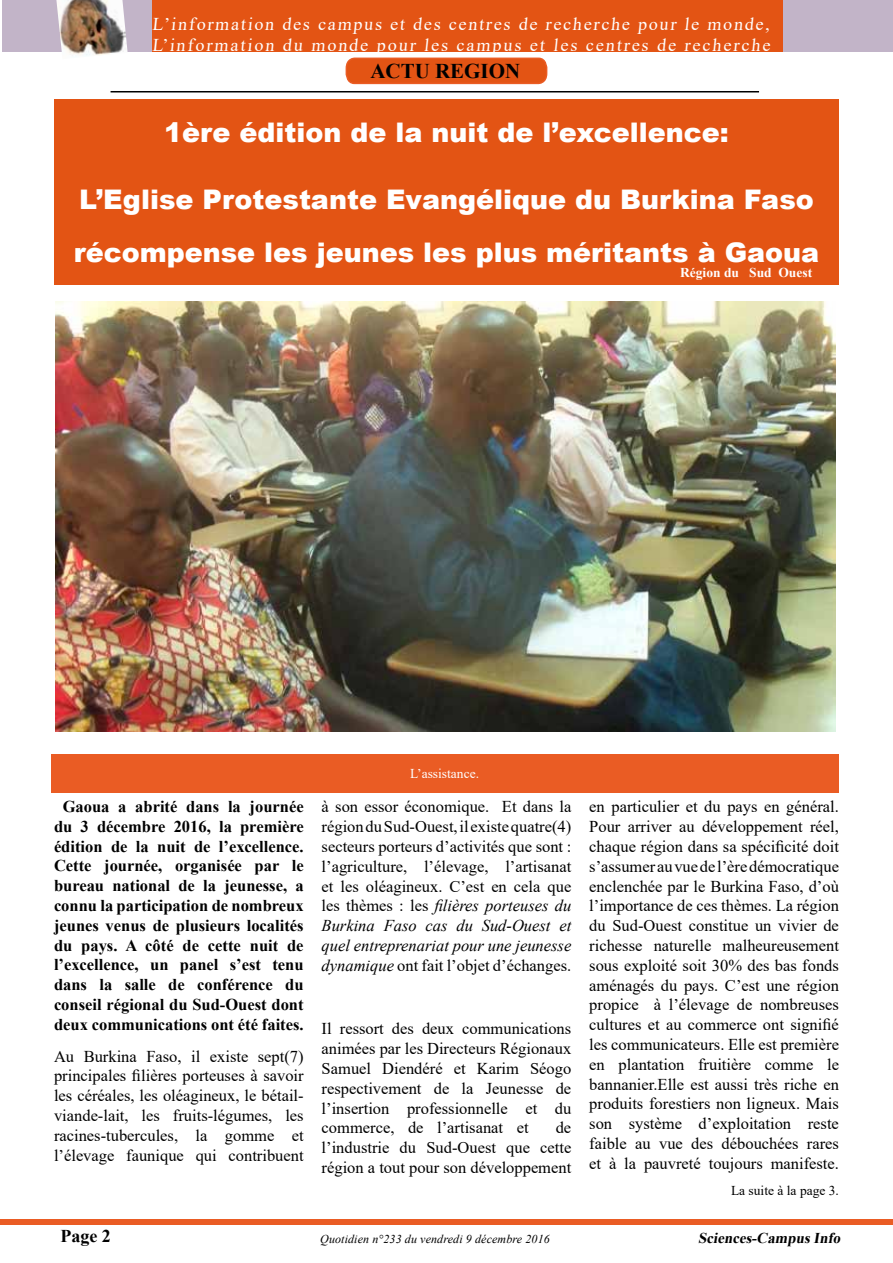
<style>
.page{position:relative;width:893px;height:1263px;background:#fff}
.page>*{position:absolute;margin:0;border:0;box-sizing:border-box;transform-origin:0 0}
.t1{font:900 27px/52.5px "Arial";color:#fff}
.t2{font:700 21px "Times New Roman";color:#000}
.t3{font:18px/21.6px "Times New Roman";letter-spacing:.105em;color:#fff}
.t4{font:700 18px "Times New Roman";color:#000}
.t5{font:16.5px/19.8px "Times New Roman";color:#000;text-align:justify}
.t6{font:700 16.5px/19.8px "Times New Roman";color:#000;text-align:center}
.t7{font:italic 700 15px "Times New Roman";color:#000}
.t8{font:13.5px "Times New Roman";color:#000}
.t9{font:700 13.5px "Times New Roman";color:#fff}
.t10{font:13.5px "Times New Roman";color:#fff}
.t11{font:italic 12px "Times New Roman";letter-spacing:.01em;color:#000}
.s1{font-style:italic}
</style>
<div class="page">
<div style="left:1px;top:1219px;width:892px;height:6px;background:#ea5c24"></div>
<div style="left:51px;top:754px;width:788px;height:38px;background:#ea5c24"></div>
<hr style="left:111px;top:91px;width:648px;height:1px;background:#000">
<div style="left:2px;top:0;width:891px;height:52px;background:#c2b4c8"></div>
<div style="left:152px;top:0;width:630px;height:52px;background:#e35414"></div>
<img style="left:56px;top:0;width:72px;height:56px">
<svg style="left:345px;top:57px;width:203px;height:28px;background:#e56026"></svg>
<div style="left:54px;top:99px;width:785px;height:186px;background:#e35414"></div>
<img style="left:55px;top:301px;width:780px;height:430px">
<p class="t3" style="left:152px;top:12px;width:622px">L’information des campus et des centres de recherche pour le monde,<br>L’information du monde pour les campus et les centres de recherche</p>
<p class="t2" style="left:370px;top:56px;width:151px">ACTU REGION</p>
<h1 class="t1" style="left:164px;top:105px;width:566px">1ère édition de la nuit de l’excellence:</h1>
<h1 class="t1" style="left:74px;top:173px;width:747px">L’Eglise Protestante Evangélique du Burkina Faso récompense les jeunes les plus méritants à Gaoua</h1>
<p class="t9" style="left:680px;top:263px;width:134px">Région du Sud Ouest</p>
<p class="t6" style="left:54px;top:796px;width:251px">Gaoua a abrité dans la journée du 3 décembre 2016, la première édition de la nuit de l’excellence.<br>Cette journée, organisée par le bureau national de la jeunesse, a connu la participation de nombreux jeunes venus de plusieurs localités du pays. A côté de cette nuit de l’excellence, un panel s’est tenu dans la salle de conférence du conseil régional du Sud-Ouest dont deux communications ont été faites.</p>
<p class="t5" style="left:54px;top:1046px;width:251px">Au Burkina Faso, il existe sept(7) principales filières porteuses à savoir les céréales, les oléagineux, le bétail&shy;viande-lait, les fruits-légumes, les racines-tubercules, la gomme et l’élevage faunique qui contribuent</p>
<p class="t10" style="left:410px;top:764px;width:70px">L’assistance.</p>
<p class="t5" style="left:322px;top:796px;width:251px">à son essor économique. Et dans la région du Sud-Ouest, il existe quatre(4) secteurs porteurs d’activités que sont : l’agriculture, l’élevage, l’artisanat et les oléagineux. C’est en cela que les thèmes : les <span class="s1">filières porteuses du Burkina Faso cas du Sud-Ouest et quel entreprenariat pour une jeunesse dynamique</span> ont fait l’objet d’échanges.</p>
<p class="t5" style="left:322px;top:1018px;width:251px">Il ressort des deux communications animées par les Directeurs Régionaux Samuel Diendéré et Karim Séogo respectivement de la Jeunesse de l’insertion professionnelle et du commerce, de l’artisanat et</p>
<p class="t5" style="left:322px;top:1117px;width:251px;text-indent:234px">de l’industrie du Sud-Ouest que cette région a tout pour son développement</p>
<p class="t5" style="left:589px;top:796px;width:251px">en particulier et du pays en général.<br>Pour arriver au développement réel, chaque région dans sa spécificité doit s’assumer au vue de l’ère démocratique enclenchée par le Burkina Faso, d’où l’importance de ces thèmes. La région du Sud-Ouest constitue un vivier de richesse naturelle malheureusement sous exploité soit 30% des bas fonds aménagés du pays. C’est une région propice à l’élevage de nombreuses cultures et au commerce ont signifié les communicateurs. Elle est première en plantation fruitière comme le bannanier.Elle est aussi très riche en produits forestiers non ligneux. Mais son système d’exploitation reste faible au vue des débouchées rares et à la pauvreté toujours manifeste.</p>
<p class="t8" style="left:731px;top:1181px;width:109px">La suite à la page 3.</p>
<p class="t4" style="left:60px;top:1223px;width:52px">Page 2</p>
<p class="t11" style="left:320px;top:1231px;width:231px">Quotidien n°233 du vendredi 9 décembre 2016</p>
<p class="t7" style="left:698px;top:1227px;width:147px">Sciences-CampusInfo</p>
</div>
